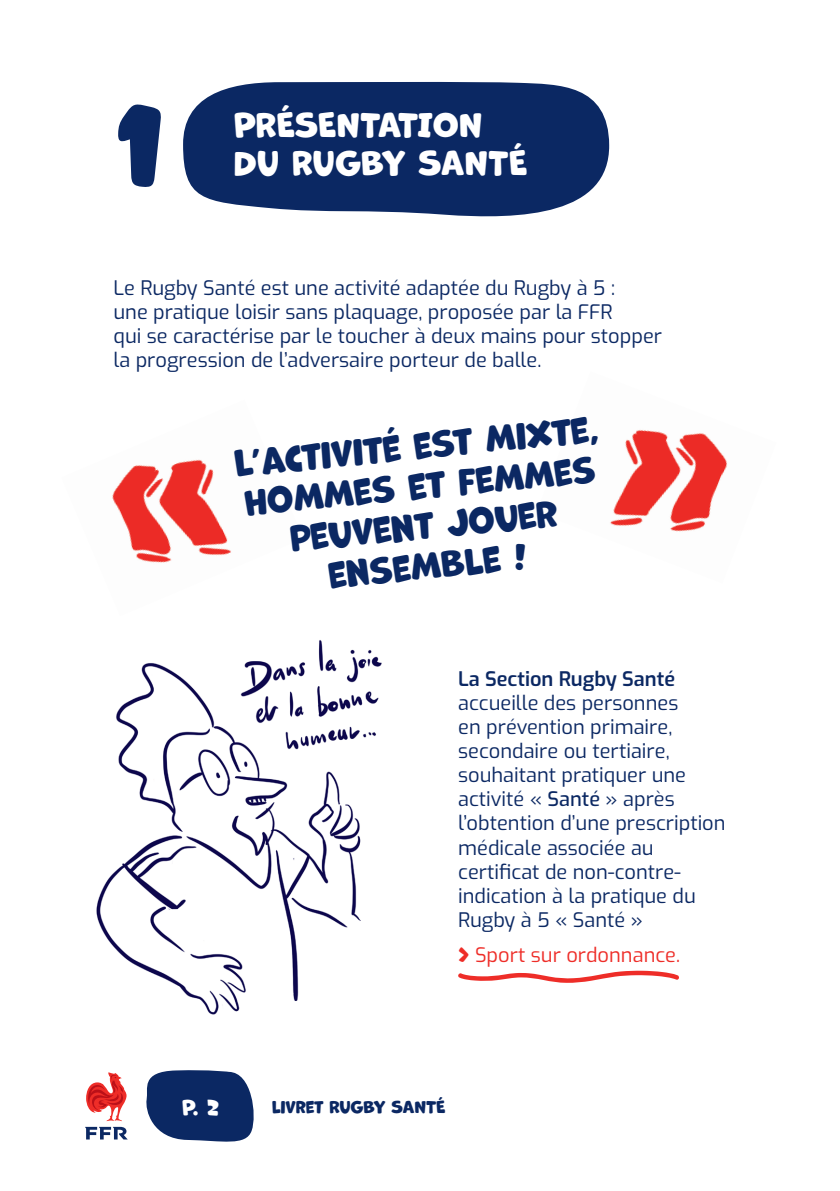
<style>
.page{position:relative;width:840px;height:1191px;background:#fff}
.page>*{position:absolute;margin:0;border:0;box-sizing:border-box;transform-origin:0 0}
.t1{font:34px/40px "Marvin Round";color:#0b2863;text-align:center}
.t2{font:32px/38.4px "Marvin Round";color:#fff}
.t3{font:20px/24px "Exo";color:#0b2863}
.t4{font:20px "Exo";color:#ee2d28}
.t5{font:20px "Marvin Round";color:#fff}
.t6{font:16px "Marvin Round";letter-spacing:-.01em;color:#0b2863}
.s1{font-family:"Marvin Round"}
</style>
<div class="page">
<svg style="left:146px;top:1070px;width:108px;height:72px"></svg>
<svg style="left:85px;top:1072px;width:43px;height:67px"></svg>
<img style="left:96px;top:640px;width:286px;height:375px">
<svg style="left:183px;top:81px;width:426px;height:136px;fill:#0b2863"></svg>
<img style="left:610px;top:430px;width:117px;height:102px">
<img style="left:112px;top:459px;width:119px;height:104px">
<svg style="left:458px;top:970px;width:221px;height:13px"></svg>
<p class="t2" style="left:233px;top:106px;width:295px">PRÉSENTATION<br>DU RUGBY SANTÉ</p>
<p class="t3" style="left:113px;top:275px;width:549px">Le Rugby Santé est une activité adaptée du Rugby à 5 :<br>une pratique loisir sans plaquage, proposée par la FFR<br>qui se caractérise par le toucher à deux mains pour stopper la progression de l’adversaire porteur de balle.</p>
<p class="t1" style="left:232px;top:446px;width:367px;rotate:-6deg">L’ACTIVITÉ EST MIXTE,<br>HOMMES ET FEMMES<br>PEUVENT JOUER</p>
<p class="t1" style="left:326px;top:557px;width:201px;rotate:-6deg">ENSEMBLE !</p>
<p class="t3" style="left:458px;top:666px;width:269px">La Section Rugby Santé accueille des personnes<br>en prévention primaire, secondaire ou tertiaire, souhaitant pratiquer une activité « Santé » après l’obtention d’une prescription médicale associée au certificat de non-contre&shy;indication à la pratique du<br>Rugby à 5 « Santé »</p>
<p class="t4" style="left:458px;top:940px;width:223px"><span class="s1">&gt;</span> Sport sur ordonnance.</p>
<p class="t5" style="left:182px;top:1096px;width:39px">P. 2</p>
<p class="t6" style="left:272px;top:1098px;width:175px">LIVRET RUGBY SANTÉ</p>
</div>
